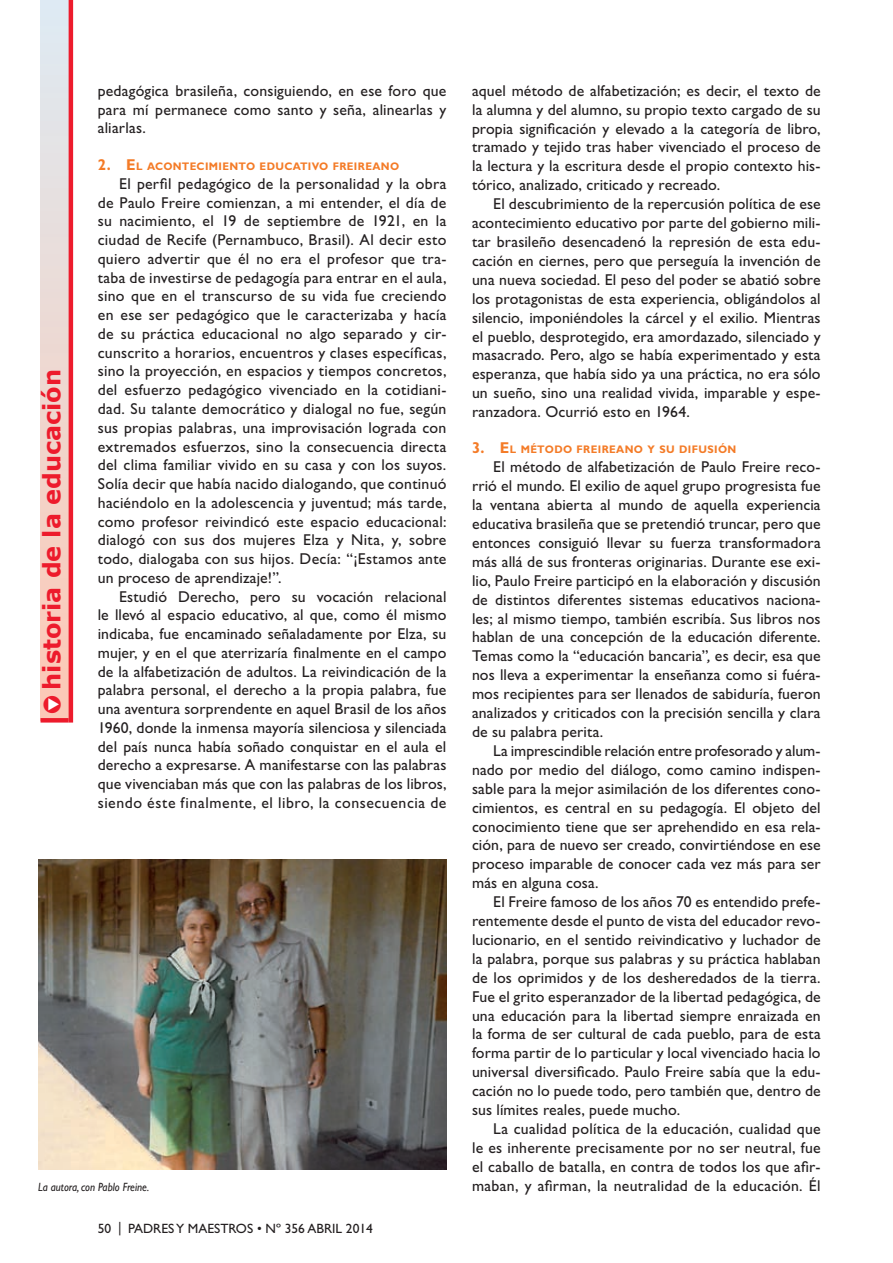
<style>
.page{position:relative;width:893px;height:1263px;background:#fff}
.page>*{position:absolute;margin:0;border:0;box-sizing:border-box;transform-origin:0 0}
.t1{font:700 24px "Verdana";color:#ed1b2c}
.t2{font:15.75px/18.9px "Gill Sans Std";letter-spacing:.01em;color:#231f20;text-align:justify}
.t3{font:13.5px "Gill Sans Std";color:#231f20}
.t4{font:italic 12px "Gill Sans Std";color:#231f20;scale:.9 1}
.t5{font:700 10.95px "Gill Sans Std";letter-spacing:.03em;color:#f47b27;scale:.95 1}
.s1{font-size:15.75px}
.s2{font-style:italic}
.s3{color:#fff}
</style>
<div class="page">
<div style="left:41px;top:0;width:30px;height:720px;background:linear-gradient(to bottom,#deeaf2,#fdc7b4)"></div>
<hr style="left:41px;top:718px;width:28px;height:4px;background:#ed1b2c">
<hr style="left:69px;top:0;width:4px;height:722px;background:#ed1b2c">
<img style="left:38px;top:859px;width:408px;height:311px">
<p class="t2" style="left:472px;top:81px;width:350px">aquel método de alfabetización; es decir, el texto de la alumna y del alumno, su propio texto cargado de su propia significación y elevado a la categoría de libro, tramado y tejido tras haber vivenciado el proceso de la lectura y la escritura desde el propio contexto his&shy;tórico, analizado, criticado y recreado.</p>
<p class="t2" style="left:472px;top:195px;width:350px;text-indent:21px">El descubrimiento de la repercusión política de ese acontecimiento educativo por parte del gobierno mili&shy;tar brasileño desencadenó la represión de esta edu&shy;cación en ciernes, pero que perseguía la invención de una nueva sociedad. El peso del poder se abatió sobre los protagonistas de esta experiencia, obligándolos al silencio, imponiéndoles la cárcel y el exilio. Mientras el pueblo, desprotegido, era amordazado, silenciado y masacrado. Pero, algo se había experimentado y esta esperanza, que había sido ya una práctica, no era sólo un sueño, sino una realidad vivida, imparable y espe&shy;ranzadora. Ocurrió esto en 1964.</p>
<p class="t5" style="left:472px;top:443px;width:280px"><span class="s1">3. E</span> L MÉTODO FREIREANO Y SU DIFUSIÓN</p>
<p class="t2" style="left:472px;top:458px;width:350px;text-indent:21px">El método de alfabetización de Paulo Freire reco&shy;rrió el mundo. El exilio de aquel grupo progresista fue la ventana abierta al mundo de aquella experiencia educativa brasileña que se pretendió truncar, pero que entonces consiguió llevar su fuerza transformadora más allá de sus fronteras originarias. Durante ese exi&shy;lio, Paulo Freire participó en la elaboración y discusión de distintos diferentes sistemas educativos naciona&shy;les; al mismo tiempo, también escribía. Sus libros nos hablan de una concepción de la educación diferente.<br>Temas como la “educación bancaria”<span class="s2">,</span> es decir, esa que nos lleva a experimentar la enseñanza como si fuéra&shy;mos recipientes para ser llenados de sabiduría, fueron analizados y criticados con la precisión sencilla y clara de su palabra perita.</p>
<p class="t2" style="left:472px;top:741px;width:350px;text-indent:21px">La imprescindible relación entre profesorado y alum&shy;nado por medio del diálogo, como camino indispen&shy;sable para la mejor asimilación de los diferentes cono&shy;cimientos, es central en su pedagogía. El objeto del conocimiento tiene que ser aprehendido en esa rela&shy;ción, para de nuevo ser creado, convirtiéndose en ese proceso imparable de conocer cada vez más para ser más en alguna cosa.</p>
<p class="t2" style="left:472px;top:892px;width:350px;text-indent:21px">El Freire famoso de los años 70 es entendido prefe&shy;rentemente desde el punto de vista del educador revo&shy;lucionario, en el sentido reivindicativo y luchador de la palabra, porque sus palabras y su práctica hablaban de los oprimidos y de los desheredados de la tierra.<br>Fue el grito esperanzador de la libertad pedagógica, de una educación para la libertad siempre enraizada en la forma de ser cultural de cada pueblo, para de esta forma partir de lo particular y local vivenciado hacia lo universal diversificado. Paulo Freire sabía que la edu&shy;cación no lo puede todo, pero también que, dentro de sus límites reales, puede mucho.</p>
<p class="t2" style="left:472px;top:1119px;width:350px;text-indent:21px">La cualidad política de la educación, cualidad que le es inherente precisamente por no ser neutral, fue el caballo de batalla, en contra de todos los que afir-</p>
<p class="t2" style="left:98px;top:81px;width:350px">pedagógica brasileña, consiguiendo, en ese foro que para mí permanece como santo y seña, alinearlas y aliarlas.</p>
<p class="t5" style="left:98px;top:160px;width:319px"><span class="s1">2. E</span> L ACONTECIMIENTO EDUCATIVO FREIREANO</p>
<p class="t2" style="left:98px;top:174px;width:350px;text-indent:21px">El perfil pedagógico de la personalidad y la obra de Paulo Freire comienzan, a mi entender, el día de su nacimiento, el 19 de septiembre de 1921, en la ciudad de Recife (Pernambuco, Brasil). Al decir esto quiero advertir que él no era el profesor que tra&shy;taba de investirse de pedagogía para entrar en el aula, sino que en el transcurso de su vida fue creciendo en ese ser pedagógico que le caracterizaba y hacía de su práctica educacional no algo separado y cir&shy;cunscrito a horarios, encuentros y clases específicas, sino la proyección, en espacios y tiempos concretos, del esfuerzo pedagógico vivenciado en la cotidiani&shy;dad. Su talante democrático y dialogal no fue, según sus propias palabras, una improvisación lograda con extremados esfuerzos, sino la consecuencia directa del clima familiar vivido en su casa y con los suyos.<br>Solía decir que había nacido dialogando, que continuó haciéndolo en la adolescencia y juventud; más tarde, como profesor reivindicó este espacio educacional: dialogó con sus dos mujeres Elza y Nita, y, sobre todo, dialogaba con sus hijos. Decía: “¡Estamos ante un proceso de aprendizaje!”.</p>
<p class="t2" style="left:98px;top:587px;width:350px;text-indent:21px">Estudió Derecho, pero su vocación relacional le llevó al espacio educativo, al que, como él mismo indicaba, fue encaminado señaladamente por Elza, su mujer, y en el que aterrizaría finalmente en el campo de la alfabetización de adultos. La reivindicación de la palabra personal, el derecho a la propia palabra, fue una aventura sorprendente en aquel Brasil de los años 1960, donde la inmensa mayoría silenciosa y silenciada del país nunca había soñado conquistar en el aula el derecho a expresarse. A manifestarse con las palabras que vivenciaban más que con las palabras de los libros, siendo éste finalmente, el libro, la consecuencia de</p>
<h1 class="t1" style="left:35px;top:714px;width:347px;rotate:-90deg"><span class="s3">▼</span>● historia de la educación</h1>
<p class="t4" style="left:38px;top:1180px;width:125px">La autora, con Pablo Freine.</p>
<p class="t2" style="left:472px;top:1176px;width:350px">maban, y afirman, la neutralidad de la educación. Él</p>
<p class="t3" style="left:98px;top:1221px;width:277px">50 | PADRES Y MAESTROS • Nº 356 ABRIL 2014</p>
</div>
